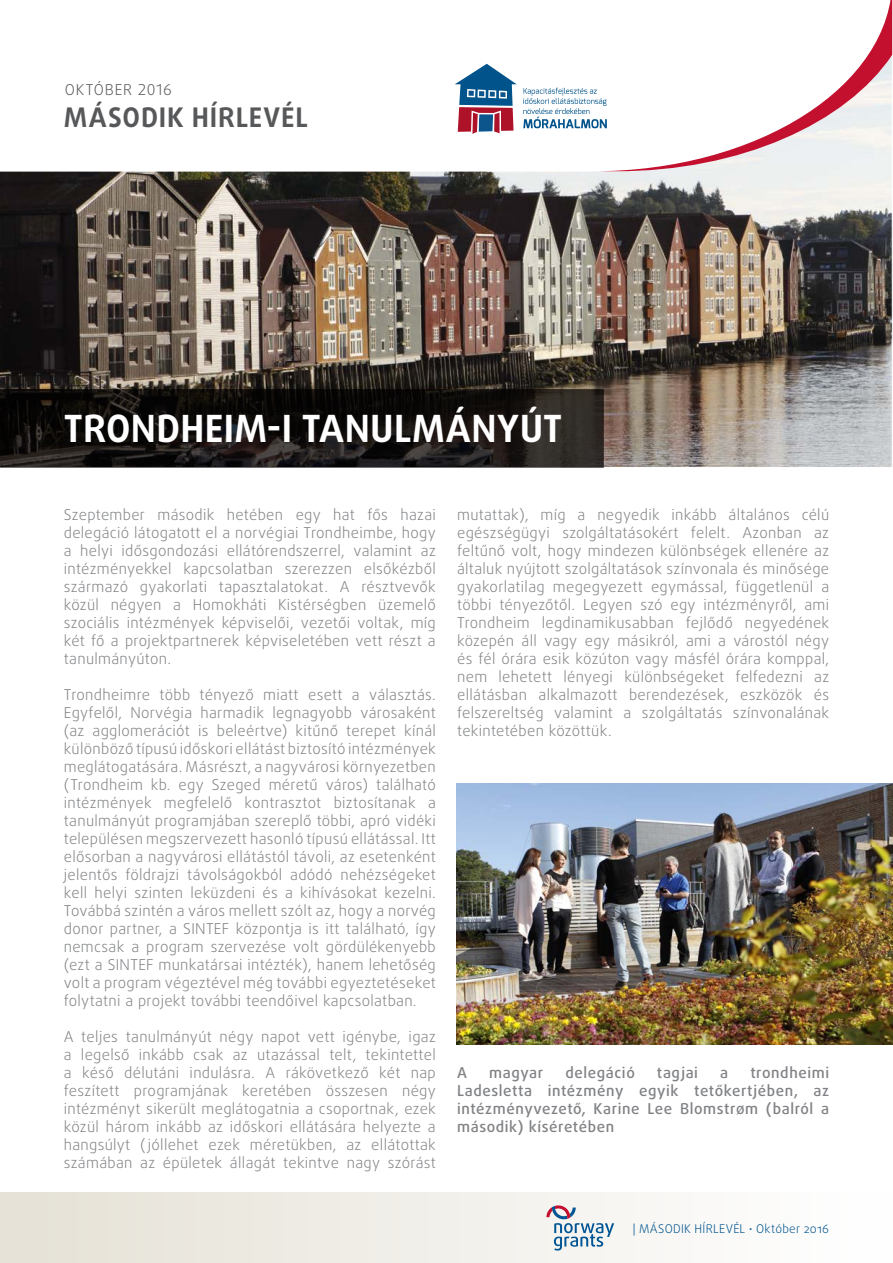
<style>
.page{position:relative;width:893px;height:1263px;background:#fff}
.page>*{position:absolute;margin:0;border:0;box-sizing:border-box;transform-origin:0 0}
.t1{font:700 37.5px "Daxline Pro";letter-spacing:.01em;color:#fff}
.t2{font:700 27px "Daxline Pro";letter-spacing:.035em;color:#57585a}
.t3{font:300 15px/18px "Daxline Pro";letter-spacing:.02em;color:#808285;text-align:justify}
.t4{font:500 15px/18px "Daxline Pro";letter-spacing:.04em;color:#808285;text-align:justify}
.t5{font:300 15px "Daxline Pro";letter-spacing:.05em;color:#57585a}
.t6{font:300 12px "Daxline Pro";letter-spacing:.025em;color:#00548e}
</style>
<div class="page">
<img style="left:0;top:16px;width:893px;height:451px">
<svg style="left:592px;top:0;width:300px;height:171px"></svg>
<svg style="left:0;top:389px;width:604px;height:79px;background:#181513"></svg>
<div style="left:0;top:1192px;width:893px;height:71px;background:linear-gradient(to right,#e5e1d6,#fff)"></div>
<svg style="left:455px;top:64px;width:62px;height:72px"></svg>
<svg style="left:523px;top:88px;width:84px;height:40px"></svg>
<svg style="left:546px;top:1205px;width:68px;height:45px"></svg>
<img style="left:456px;top:784px;width:437px;height:260px">
<p class="t5" style="left:65px;top:79px;width:108px">oKTÓBER 2016</p>
<h2 class="t2" style="left:64px;top:100px;width:161px">MÁSODIKHÍRLE</h2>
<h2 class="t2" style="left:264px;top:100px;width:43px">VÉL</h2>
<h1 class="t1" style="left:64px;top:403px;width:498px">TRONDHEIM-I TANULMÁNYÚT</h1>
<p class="t3" style="left:64px;top:505px;width:374px">Szeptember második hetében egy hat fős hazai delegáció látogatott el a norvégiai Trondheimbe, hogy a helyi idősgondozási ellátórendszerrel, valamint az intézményekkel kapcsolatban szerezzen elsőkézből származó gyakorlati tapasztalatokat. A résztvevők közül négyen a Homokháti Kistérségben üzemelő szociális intézmények képviselői, vezetői voltak, míg két fő a projektpartnerek képviseletében vett részt a tanulmányúton.</p>
<p class="t3" style="left:64px;top:685px;width:374px">Trondheimre több tényező miatt esett a választás.<br>Egyfelől, Norvégia harmadik legnagyobb városaként (az agglomerációt is beleértve) kitűnő terepet kínál különböző típusú időskori ellátást biztosító intézmények meglátogatására. Másrészt, a nagyvárosi környezetben (Trondheim kb. egy Szeged méretű város) található intézmények megfelelő kontrasztot biztosítanak a tanulmányút programjában szereplő többi, apró vidéki településen megszervezett hasonló típusú ellátással. Itt elősorban a nagyvárosi ellátástól távoli, az esetenként jelentős földrajzi távolságokból adódó nehézségeket kell helyi szinten leküzdeni és a kihívásokat kezelni.<br>Továbbá szintén a város mellett szólt az, hogy a norvég donor partner, a SINTEF központja is itt található, így nemcsak a program szervezése volt gördülékenyebb (ezt a SINTEF munkatársai intézték), hanem lehetőség volt a program végeztével még további egyeztetéseket folytatni a projekt további teendőivel kapcsolatban.</p>
<p class="t3" style="left:64px;top:1027px;width:374px">A teljes tanulmányút négy napot vett igénybe, igaz a legelső inkább csak az utazással telt, tekintettel a késő délutáni indulásra. A rákövetkező két nap feszített programjának keretében összesen négy intézményt sikerült meglátogatnia a csoportnak, ezek közül három inkább az időskori ellátására helyezte a hangsúlyt ( jóllehet ezek méretükben, az ellátottak számában az épületek állagát tekintve nagy szórást</p>
<p class="t3" style="left:457px;top:505px;width:374px">mutattak), míg a negyedik inkább általános célú egészségügyi szolgáltatásokért felelt. Azonban az feltűnő volt, hogy mindezen különbségek ellenére az általuk nyújtott szolgáltatások színvonala és minősége gyakorlatilag megegyezett egymással, függetlenül a többi tényezőtől. Legyen szó egy intézményről, ami Trondheim legdinamikusabban fejlődő negyedének közepén áll vagy egy másikról, ami a várostól négy és fél órára esik közúton vagy másfél órára komppal, nem lehetett lényegi különbségeket felfedezni az ellátásban alkalmazott berendezések, eszközök és felszereltség valamint a szolgáltatás színvonalának tekintetében közöttük.</p>
<p class="t4" style="left:457px;top:1063px;width:11px">A</p>
<p class="t4" style="left:489px;top:1063px;width:56px">magyar</p>
<p class="t4" style="left:565px;top:1063px;width:71px">delegáció</p>
<p class="t4" style="left:657px;top:1063px;width:43px">tagjai</p>
<p class="t4" style="left:720px;top:1063px;width:10px">a</p>
<p class="t4" style="left:457px;top:1063px;width:374px;text-indent:293px">trondheimi Ladesletta intézmény egyik tetőkertjében, az intézményvezető, Karine Lee Blomstrøm (balról a második) kíséretében</p>
<p class="t6" style="left:633px;top:1221px;width:198px">| MÁSODIK HÍRLEVÉL • Október 2016</p>
</div>
